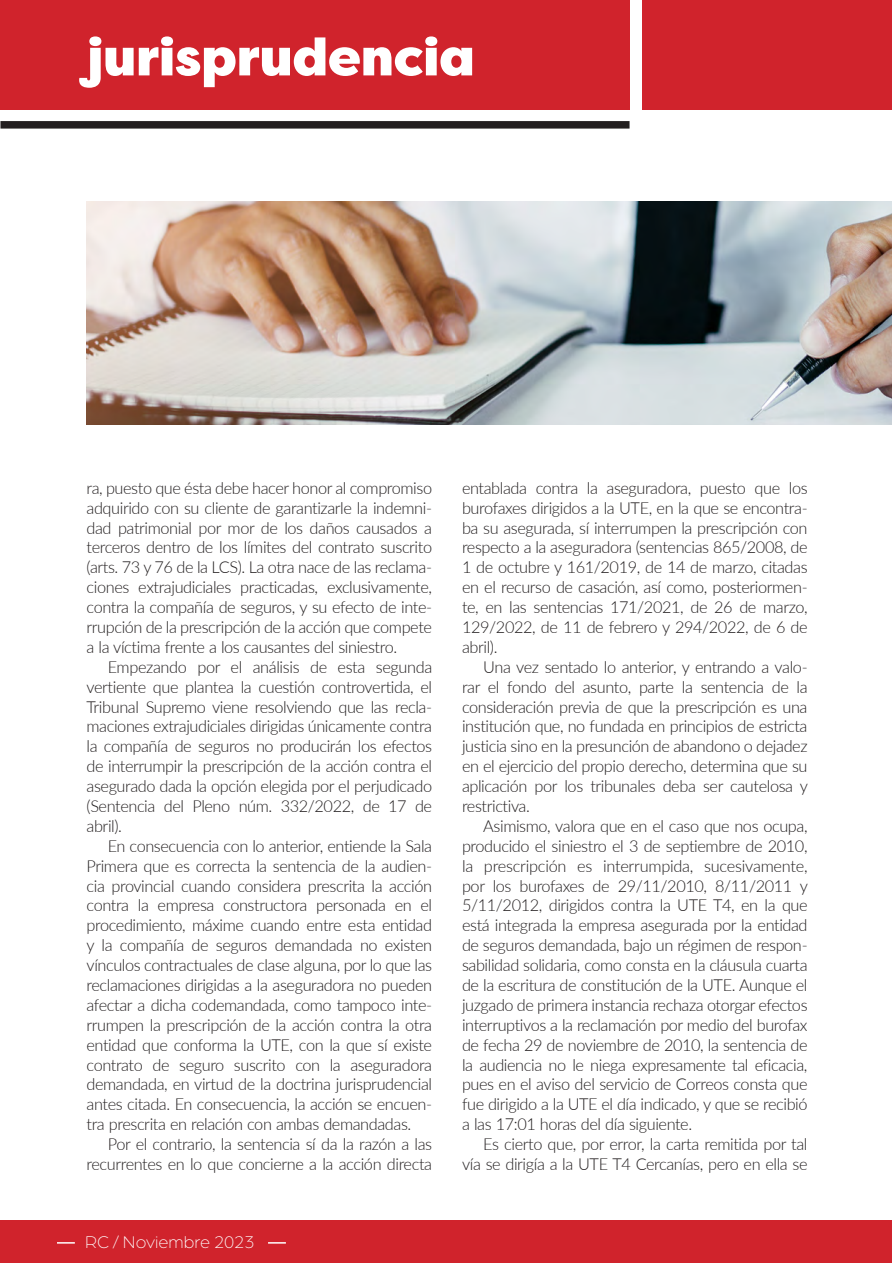
<style>
.page{position:relative;width:892px;height:1263px;background:#fff}
.page>*{position:absolute;margin:0;border:0;box-sizing:border-box;transform-origin:0 0}
.t1{font:52.5px "Sybarite Large";color:#fff}
.t2{font:300 18px "Arboria";color:#fff}
.t3{font:300 16.5px/20px "Lato";letter-spacing:-.025em;color:#231f20;text-align:justify}
</style>
<div class="page">
<div style="left:0;top:0;width:630px;height:110px;background:#d0232c"></div>
<div style="left:0;top:121px;width:630px;height:8px;background:#231f20"></div>
<div style="left:642px;top:0;width:250px;height:110px;background:#d0232c"></div>
<div style="left:0;top:1220px;width:892px;height:42px;background:#d0232c"></div>
<svg style="left:57px;top:1242px;width:18px;height:1px"></svg>
<svg style="left:268px;top:1242px;width:18px;height:1px"></svg>
<img style="left:86px;top:201px;width:806px;height:224px">
<h1 class="t1" style="left:85px;top:22px;width:366px">jurisprudencia</h1>
<p class="t3" style="left:87px;top:477px;width:347px">ra, puesto que ésta debe hacer honor al compromiso adquirido con su cliente de garantizarle la indemni&shy;dad patrimonial por mor de los daños causados a terceros dentro de los límites del contrato suscrito (arts. 73 y 76 de la LCS). La otra nace de las reclama&shy;ciones extrajudiciales practicadas, exclusivamente, contra la compañía de seguros, y su efecto de inte&shy;rrupción de la prescripción de la acción que compete a la víctima frente a los causantes del siniestro.</p>
<p class="t3" style="left:87px;top:656px;width:347px;text-indent:21px">Empezando por el análisis de esta segunda vertiente que plantea la cuestión controvertida, el Tribunal Supremo viene resolviendo que las recla&shy;maciones extrajudiciales dirigidas únicamente contra la compañía de seguros no producirán los efectos de interrumpir la prescripción de la acción contra el asegurado dada la opción elegida por el perjudicado (Sentencia del Pleno núm. 332/2022, de 17 de abril).</p>
<p class="t3" style="left:87px;top:835px;width:347px;text-indent:21px">En consecuencia con lo anterior, entiende la Sala Primera que es correcta la sentencia de la audien&shy;cia provincial cuando considera prescrita la acción contra la empresa constructora personada en el procedimiento, máxime cuando entre esta entidad y la compañía de seguros demandada no existen vínculos contractuales de clase alguna, por lo que las reclamaciones dirigidas a la aseguradora no pueden afectar a dicha codemandada, como tampoco inte&shy;rrumpen la prescripción de la acción contra la otra entidad que conforma la UTE, con la que sí existe contrato de seguro suscrito con la aseguradora demandada, en virtud de la doctrina jurisprudencial antes citada. En consecuencia, la acción se encuen&shy;tra prescrita en relación con ambas demandadas.</p>
<p class="t3" style="left:87px;top:1133px;width:347px;text-align:right">Por el contrario, la sentencia sí da la razón a las recurrentes en lo que concierne a la acción directa</p>
<p class="t2" style="left:85px;top:1231px;width:171px">RC / Noviembre 2023</p>
<p class="t3" style="left:462px;top:477px;width:347px">entablada contra la aseguradora, puesto que los burofaxes dirigidos a la UTE, en la que se encontra&shy;ba su asegurada, sí interrumpen la prescripción con respecto a la aseguradora (sentencias 865/2008, de 1 de octubre y 161/2019, de 14 de marzo, citadas en el recurso de casación, así como, posteriormen&shy;te, en las sentencias 171/2021, de 26 de marzo, 129/2022, de 11 de febrero y 294/2022, de 6 de abril).</p>
<p class="t3" style="left:462px;top:656px;width:347px;text-indent:21px">Una vez sentado lo anterior, y entrando a valo&shy;rar el fondo del asunto, parte la sentencia de la consideración previa de que la prescripción es una institución que, no fundada en principios de estricta justicia sino en la presunción de abandono o dejadez en el ejercicio del propio derecho, determina que su aplicación por los tribunales deba ser cautelosa y restrictiva.</p>
<p class="t3" style="left:462px;top:815px;width:348px;text-indent:21px">Asimismo, valora que en el caso que nos ocupa, producido el siniestro el 3 de septiembre de 2010, la prescripción es interrumpida, sucesivamente, por los burofaxes de 29/11/2010, 8/11/2011 y 5/11/2012, dirigidos contra la UTE T4, en la que está integrada la empresa asegurada por la entidad de seguros demandada, bajo un régimen de respon&shy;sabilidad solidaria, como consta en la cláusula cuarta de la escritura de constitución de la UTE. Aunque el juzgado de primera instancia rechaza otorgar efectos interruptivos a la reclamación por medio del burofax de fecha 29 de noviembre de 2010, la sentencia de la audiencia no le niega expresamente tal eficacia, pues en el aviso del servicio de Correos consta que fue dirigido a la UTE el día indicado, y que se recibió a las 17:01 horas del día siguiente.</p>
<p class="t3" style="left:462px;top:1133px;width:347px;text-align:right">Es cierto que, por error, la carta remitida por tal vía se dirigía a la UTE T4 Cercanías, pero en ella se</p>
</div>
